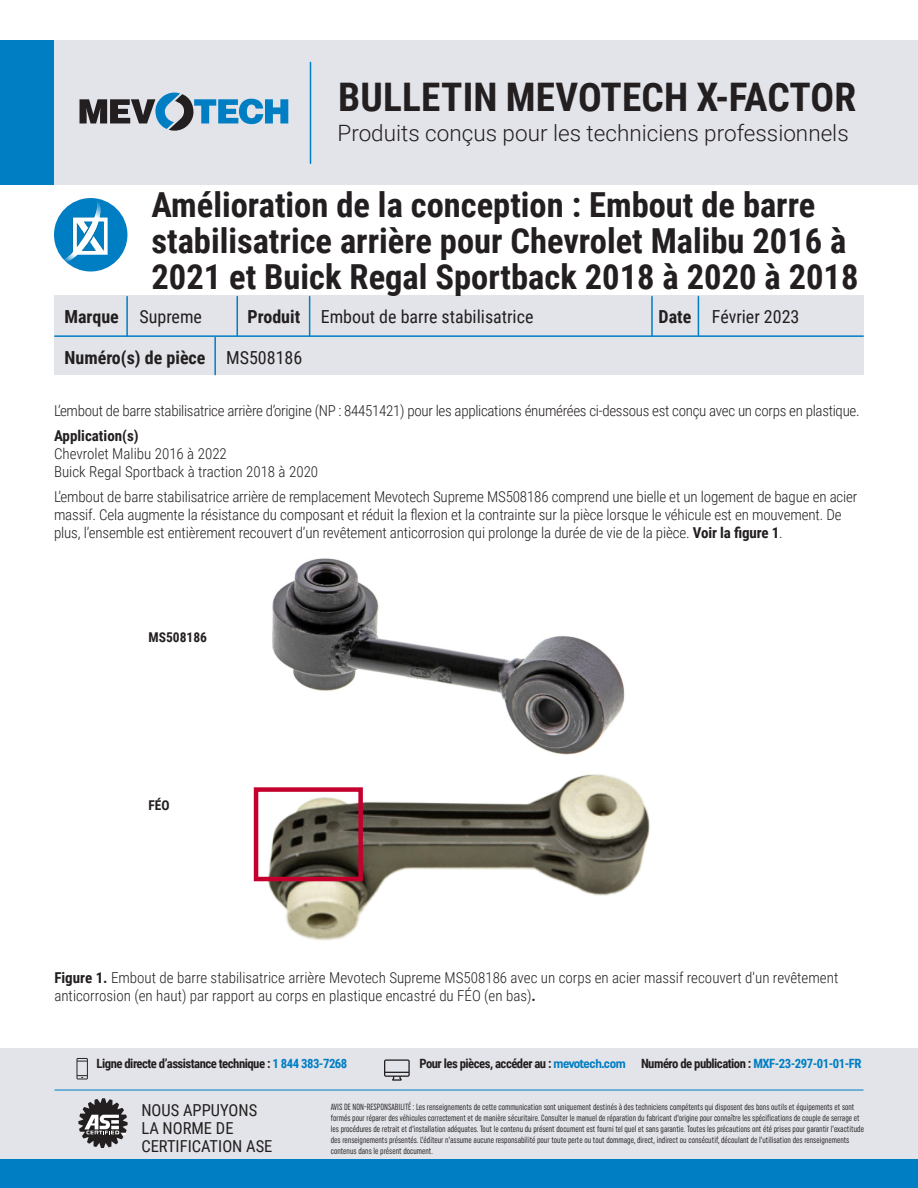
<style>
.page{position:relative;width:918px;height:1188px;background:#fff}
.page>*{position:absolute;margin:0;border:0;box-sizing:border-box;transform-origin:0 0}
.t1{font:700 39.3px "Roboto Condensed";letter-spacing:.005em;color:#231f20}
.t2{font:700 34.5px/36px "Roboto Condensed";color:#231f20}
.t3{font:300 22.5px "Roboto";color:#231f20}
.t4{font:18px "Roboto Condensed";color:#231f20}
.t5{font:700 18px "Roboto Condensed";color:#231f20}
.t6{font:16.5px/18px "Roboto Condensed";color:#231f20}
.Basic_Body{font:300 15px/18px "Roboto Condensed";letter-spacing:-.01em;color:#231f20}
.Basic_Body-2{font:700 15px "Roboto Condensed";color:#231f20}
.Basic_Body-3{font:700 13.5px "Roboto Condensed";color:#231f20}
.t7{font:700 12.75px "Roboto Condensed";letter-spacing:-.04em;color:#231f20}
.t8{font:extra-condensed 9px/10.8px "Uniform";color:#231f20}
.s1{font-weight:700}
.s2{font-weight:400}
.s3{color:#007ec4}
.s4{font-family:"Uniform Condensed";color:#007ec4}
</style>
<div class="page">
<div style="left:54px;top:296px;width:810px;height:79px;background:#e2e4e9"></div>
<hr style="left:237px;top:297px;width:1px;height:39px;background:#007ec4">
<hr style="left:651px;top:297px;width:2px;height:39px;background:#007ec4">
<hr style="left:309px;top:297px;width:1px;height:39px;background:#007ec4">
<hr style="left:698px;top:297px;width:1px;height:39px;background:#007ec4">
<hr style="left:126px;top:297px;width:2px;height:39px;background:#007ec4">
<hr style="left:55px;top:335px;width:808px;height:2px;background:#007ec4">
<hr style="left:214px;top:337px;width:2px;height:38px;background:#007ec4">
<div style="left:44px;top:40px;width:874px;height:145px;background:#e2e4e9"></div>
<div style="left:0;top:40px;width:54px;height:145px;background:#007ec4"></div>
<hr style="left:310px;top:62px;width:1px;height:101px;background:#007ec4">
<svg style="left:80px;top:93px;width:208px;height:38px"></svg>
<div style="left:0;top:1049px;width:918px;height:139px;background:#e2e4e9"></div>
<div style="left:0;top:1160px;width:918px;height:28px;background:#007ec4"></div>
<svg style="left:78px;top:1098px;width:50px;height:50px"></svg>
<svg style="left:76px;top:1058px;width:12px;height:21px"></svg>
<svg style="left:384px;top:1059px;width:26px;height:22px"></svg>
<hr style="left:55px;top:1090px;width:808px;height:1px;background:#007ec4">
<div style="left:54px;top:198px;width:73px;height:74px;background:#007ec4;border-radius:50%"></div>
<img style="left:63px;top:199px;width:49px;height:62px">
<img style="left:272px;top:558px;width:353px;height:197px">
<img style="left:253px;top:774px;width:397px;height:167px">
<div style="left:254px;top:787px;width:109px;height:94px;border:4px solid #c5002e"></div>
<p class="t1" style="left:338px;top:70px;width:520px">BULLETIN MEVOTECH X-FACTOR</p>
<p class="t3" style="left:338px;top:117px;width:513px">Produits conçus pour les techniciens professionnels</p>
<p class="t2" style="left:151px;top:186px;width:709px">Amélioration de la conception : Embout de barre stabilisatrice arrière pour Chevrolet Malibu 2016 à<br>2021 et Buick Regal Sportback 2018 à 2020 à 2018</p>
<p class="t4" style="left:64px;top:304px;width:139px"><span class="s1">Marque</span> Supreme</p>
<p class="t4" style="left:248px;top:304px;width:287px"><span class="s1">Produit</span> Embout de barre stabilisatrice</p>
<p class="t4" style="left:658px;top:304px;width:143px"><span class="s1">Date</span> Février 2023</p>
<p class="t5" style="left:64px;top:345px;width:239px">Numéro(s) de pièce <span class="s2">MS508186</span></p>
<p class="Basic_Body" style="left:54px;top:401px;width:807px">L’embout de barre stabilisatrice arrière d’origine (NP : 84451421) pour les applications énumérées ci-dessous est conçu avec un corps en plastique.</p>
<p class="Basic_Body-2" style="left:54px;top:425px;width:86px">Application(s)</p>
<p class="Basic_Body" style="left:54px;top:444px;width:266px">Chevrolet Malibu 2016 à 2022<br>Buick Regal Sportback à traction 2018 à 2020</p>
<p class="Basic_Body" style="left:54px;top:487px;width:805px">L’embout de barre stabilisatrice arrière de remplacement Mevotech Supreme MS508186 comprend une bielle et un logement de bague en acier massif. Cela augmente la résistance du composant et réduit la flexion et la contrainte sur la pièce lorsque le véhicule est en mouvement. De plus, l’ensemble est entièrement recouvert d’un revêtement anticorrosion qui prolonge la durée de vie de la pièce. <span class="s1">Voir la figure 1</span>.</p>
<p class="Basic_Body-3" style="left:148px;top:628px;width:60px">MS508186</p>
<p class="Basic_Body-3" style="left:148px;top:796px;width:23px">FÉO</p>
<p class="Basic_Body" style="left:54px;top:968px;width:785px"><span class="s1">Figure 1.</span> Embout de barre stabilisatrice arrière Mevotech Supreme MS508186 avec un corps en acier massif recouvert d'un revêtement anticorrosion (en haut) par rapport au corps en plastique encastré du FÉO (en bas)<span class="s1">.</span></p>
<p class="t7" style="left:97px;top:1055px;width:252px">Ligne directe d’assistance technique : <span class="s3">1 844 383-7268</span></p>
<p class="t7" style="left:419px;top:1055px;width:444px">Pour les pièces, accéder au : <span class="s4">mevotech.com</span> Numéro de publication : <span class="s3">MXF-23-297-01-01-FR</span></p>
<p class="t6" style="left:141px;top:1100px;width:133px">NOUS APPUYONS<br>LA NORME DE<br>CERTIFICATION ASE</p>
<p class="t8" style="left:331px;top:1102px;width:535px">AVIS DE NON-RESPONSABILITÉ : Les renseignements de cette communication sont uniquement destinés à des techniciens compétents qui disposent des bons outils et équipements et sont formés pour réparer des véhicules correctement et de manière sécuritaire. Consulter le manuel de réparation du fabricant d’origine pour connaître les spécifications de couple de serrage et les procédures de retrait et d’installation adéquates. Tout le contenu du présent document est fourni tel quel et sans garantie. Toutes les précautions ont été prises pour garantir l’exactitude des renseignements présentés. L’éditeur n’assume aucune responsabilité pour toute perte ou tout dommage, direct, indirect ou consécutif, découlant de l’utilisation des renseignements contenus dans le présent document.</p>
</div>
